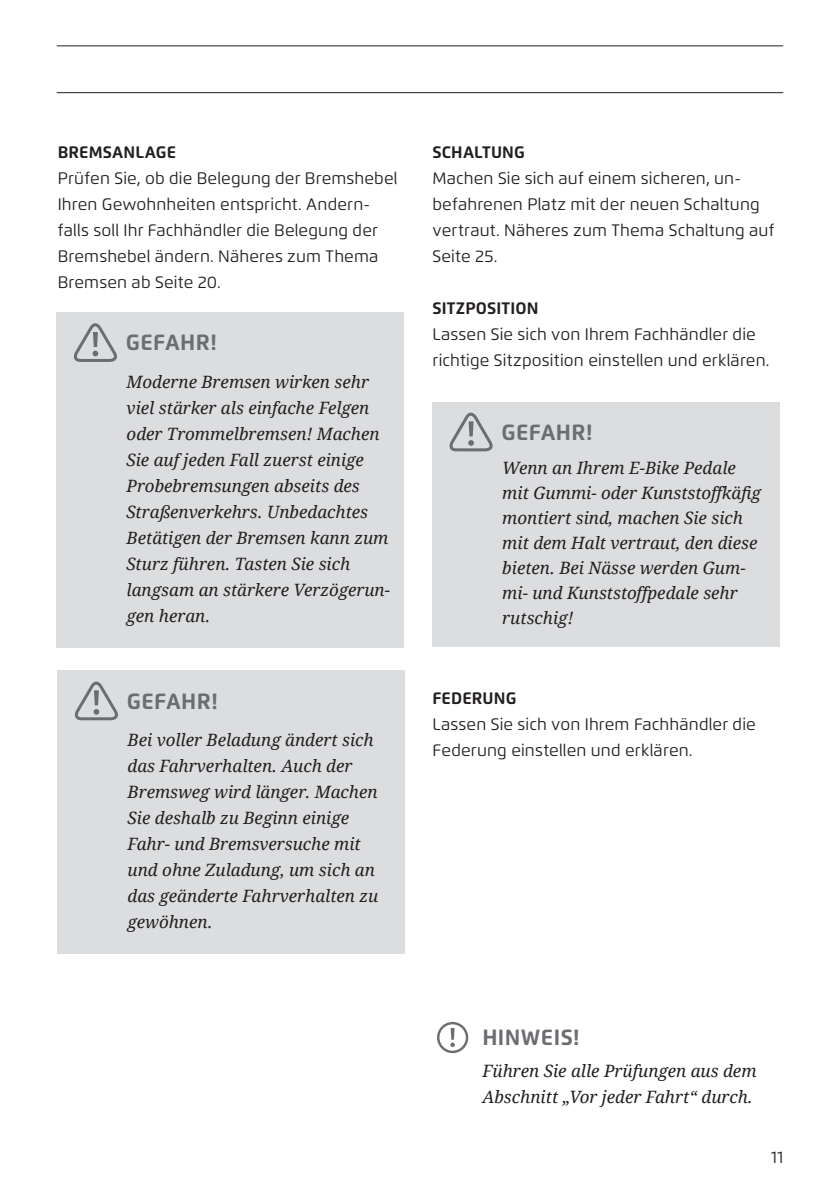
<style>
.page{position:relative;width:840px;height:1191px;background:#fff}
.page>*{position:absolute;margin:0;border:0;box-sizing:border-box;transform-origin:0 0}
.t1{font:700 22px "Flexo";letter-spacing:.02em;color:#6c6d70}
.t2{font:italic 17px/26px "Droid Serif";color:#231f20}
.t3{font:16.6px/26px "Flexo";letter-spacing:.01em;color:#231f20}
.t4{font:700 16.6px "Flexo";letter-spacing:.01em;color:#231f20}
</style>
<div class="page">
<hr style="left:57px;top:92px;width:725px;height:1px;background:#231f20">
<hr style="left:57px;top:45px;width:725px;height:1px;background:#231f20">
<div style="left:432px;top:403px;width:347px;height:243px;background:#dcdddf"></div>
<svg style="left:449px;top:412px;width:44px;height:40px"></svg>
<div style="left:57px;top:312px;width:346px;height:336px;background:#dcdddf"></div>
<svg style="left:74px;top:323px;width:43px;height:39px"></svg>
<div style="left:58px;top:670px;width:346px;height:284px;background:#dcdddf"></div>
<svg style="left:74px;top:681px;width:44px;height:40px"></svg>
<div style="left:437px;top:1022px;width:31px;height:31px;border:2px solid #6c6d70;border-radius:50%"></div>
<svg style="left:450px;top:1028px;width:4px;height:19px"></svg>
<p class="t4" style="left:58px;top:142px;width:120px">BREMSANLAGE</p>
<p class="t3" style="left:58px;top:165px;width:341px">Prüfen Sie, ob die Belegung der Bremshebel Ihren Gewohnheiten entspricht. Andern&shy;falls soll Ihr Fachhändler die Belegung der Bremshebel ändern. Näheres zum Thema Bremsen ab Seite 20.</p>
<p class="t1" style="left:126px;top:329px;width:93px">GEFAHR!</p>
<p class="t2" style="left:126px;top:369px;width:265px">Moderne Bremsen wirken sehr viel stärker als einfache Felgen oder Trommelbremsen! Machen<br>Sie auf jeden Fall zuerst einige<br>Probebremsungen abseits des<br>Straßenverkehrs. Unbedachtes<br>Betätigen der Bremsen kann zum<br>Sturz führen. Tasten Sie sich langsam an stärkere Verzögerun&shy;gen heran.</p>
<p class="t1" style="left:127px;top:687px;width:93px">GEFAHR!</p>
<p class="t2" style="left:127px;top:727px;width:252px">Bei voller Beladung ändert sich das Fahrverhalten. Auch der<br>Bremsweg wird länger. Machen<br>Sie deshalb zu Beginn einige<br>Fahr- und Bremsversuche mit und ohne Zuladung, um sich an das geänderte Fahrverhalten zu gewöhnen.</p>
<p class="t4" style="left:432px;top:142px;width:94px">SCHALTUNG</p>
<p class="t3" style="left:432px;top:165px;width:343px">Machen Sie sich auf einem sicheren, un&shy;befahrenen Platz mit der neuen Schaltung vertraut. Näheres zum Thema Schaltung auf Seite 25.</p>
<p class="t4" style="left:432px;top:298px;width:107px">SITZPOSITION</p>
<p class="t3" style="left:432px;top:321px;width:338px">Lassen Sie sich von Ihrem Fachhändler die richtige Sitzposition einstellen und erklären.</p>
<p class="t1" style="left:501px;top:418px;width:93px">GEFAHR!</p>
<p class="t2" style="left:502px;top:455px;width:260px;line-height:25px">Wenn an Ihrem E-Bike Pedale mit Gummi- oder Kunststoffkäfig montiert sind, machen Sie sich mit dem Halt vertraut, den diese bieten. Bei Nässe werden Gum&shy;mi- und Kunststoffpedale sehr rutschig!</p>
<p class="t4" style="left:432px;top:688px;width:85px">FEDERUNG</p>
<p class="t3" style="left:432px;top:711px;width:324px">Lassen Sie sich von Ihrem Fachhändler die<br>Federung einstellen und erklären.</p>
<p class="t1" style="left:482px;top:1024px;width:99px">HINWEIS!</p>
<p class="t2" style="left:482px;top:1058px;width:275px">Führen Sie alle Prüfungen aus dem<br>Abschnitt „Vor jeder Fahrt“ durch.</p>
<p class="t3" style="left:770px;top:1143px;width:13px">11</p>
</div>
